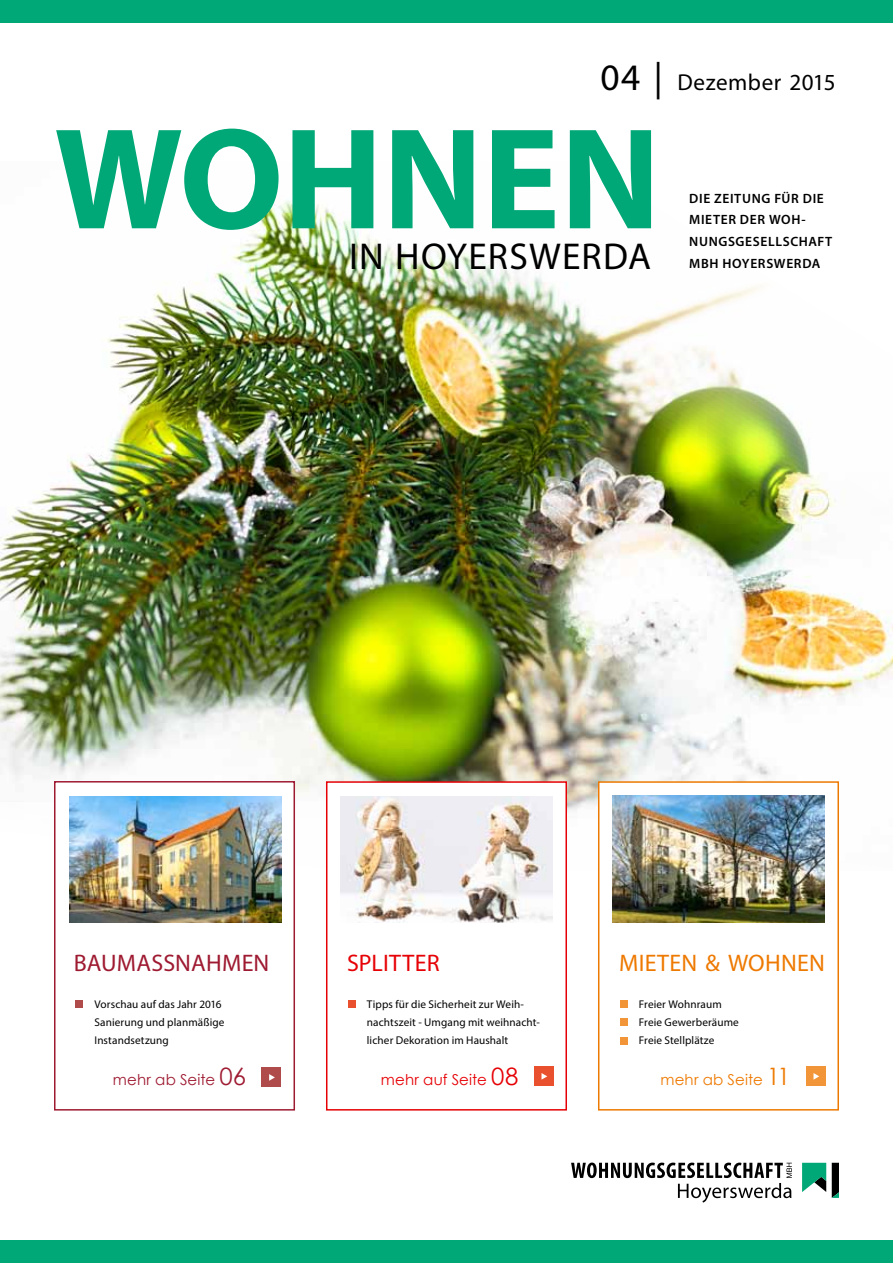
<style>
.page{position:relative;width:893px;height:1263px;background:#fff}
.page>*{position:absolute;margin:0;border:0;box-sizing:border-box;transform-origin:0 0}
.t1{font:700 145.5px "Myriad Pro";letter-spacing:-.005em;color:#00a877}
.t2{font:37.5px "Myriad Pro";letter-spacing:.035em;color:#000}
.t3{font:24px "Myriad Pro";letter-spacing:.015em;color:#ee7900}
.t4{font:24px "Myriad Pro";letter-spacing:.005em;color:#9e1a31}
.t5{font:24px "Myriad Pro";letter-spacing:.005em;color:#e60005}
.t6{font:23.1px "Myriad Pro";letter-spacing:.02em;color:#000}
.t7{font:15px "Century Gothic";letter-spacing:.01em;color:#e60005}
.t8{font:15px "Century Gothic";letter-spacing:.01em;color:#ee7900}
.t9{font:15px "Century Gothic";letter-spacing:.01em;color:#9e1a31}
.t10{font:600 13.5px/21.8px "Myriad Pro";letter-spacing:.05em;color:#000}
.t11{font:11.25px/18px "Myriad Pro";letter-spacing:.01em;color:#000}
.s1{font-size:37.5px}
.s2{font-size:24px}
</style>
<div class="page">
<img style="left:0;top:196px;width:893px;height:606px">
<div style="left:0;top:0;width:893px;height:23px;background:#00a877"></div>
<svg style="left:802px;top:1163px;width:24px;height:29px"></svg>
<svg style="left:832px;top:1163px;width:7px;height:35px"></svg>
<svg style="left:571px;top:1162px;width:221px;height:40px"></svg>
<div style="left:0;top:1240px;width:893px;height:23px;background:#00a877"></div>
<div style="left:598px;top:781px;width:241px;height:329px;background:#fff;border:2px solid #ee7900"></div>
<div style="left:806px;top:1067px;width:19px;height:19px;background:#f29438"></div>
<svg style="left:813px;top:1073px;width:6px;height:7px"></svg>
<img style="left:612px;top:796px;width:212px;height:127px">
<div style="left:54px;top:781px;width:241px;height:329px;background:#fff;border:2px solid #9e1a31"></div>
<div style="left:262px;top:1068px;width:19px;height:19px;background:#b04b4b"></div>
<svg style="left:269px;top:1074px;width:6px;height:7px"></svg>
<div style="left:76px;top:1001px;width:7px;height:7px;background:#b04b4b"></div>
<img style="left:69px;top:796px;width:212px;height:127px">
<div style="left:326px;top:781px;width:241px;height:329px;background:#fff;border:2px solid #e60005"></div>
<div style="left:534px;top:1067px;width:19px;height:19px;background:#e9502e"></div>
<svg style="left:541px;top:1073px;width:6px;height:7px"></svg>
<div style="left:348px;top:1001px;width:7px;height:7px;background:#e9502e"></div>
<div style="left:620px;top:1001px;width:7px;height:7px;background:#f29438"></div>
<div style="left:620px;top:1019px;width:7px;height:7px;background:#f29438"></div>
<div style="left:620px;top:1037px;width:7px;height:7px;background:#f29438"></div>
<img style="left:340px;top:796px;width:213px;height:127px">
<h3 class="t6" style="left:601px;top:68px;width:236px"><span class="s1">04 |</span> Dezember 2015</h3>
<h1 class="t1" style="left:54px;top:84px;width:608px">WOHNEN</h1>
<h2 class="t2" style="left:349px;top:233px;width:304px">IN HOYERSWERDA</h2>
<p class="t10" style="left:689px;top:187px;width:145px">DIE ZEITUNG FÜR DIE<br>MIETER DER WOH-<br>NUNGSGESELLSCHAFT</p>
<p class="t10" style="left:689px;top:252px;width:133px">MBH HOYERSWERDA</p>
<h3 class="t4" style="left:74px;top:948px;width:197px">BAUMASSNAHMEN</h3>
<p class="t11" style="left:95px;top:995px;width:131px">Vorschau auf das Jahr 2016<br>Sanierung und planmäßige<br>Instandsetzung</p>
<h3 class="t9" style="left:113px;top:1069px;width:135px">mehr ab Seite <span class="s2">06</span></h3>
<h3 class="t5" style="left:347px;top:948px;width:94px">SPLITTER</h3>
<p class="t11" style="left:367px;top:995px;width:174px">Tipps für die Sicherheit zur Weih&shy;nachtszeit - Umgang mit weihnacht&shy;licher Dekoration im Haushalt</p>
<h3 class="t7" style="left:381px;top:1069px;width:139px">mehr auf Seite <span class="s2">08</span></h3>
<h3 class="t3" style="left:619px;top:948px;width:207px">MIETEN &amp; WOHNEN</h3>
<p class="t11" style="left:639px;top:995px;width:102px">Freier Wohnraum<br>Freie Gewerberäume<br>Freie Stellplätze</p>
<h3 class="t8" style="left:660px;top:1069px;width:131px">mehr ab Seite <span class="s2">11</span></h3>
</div>
